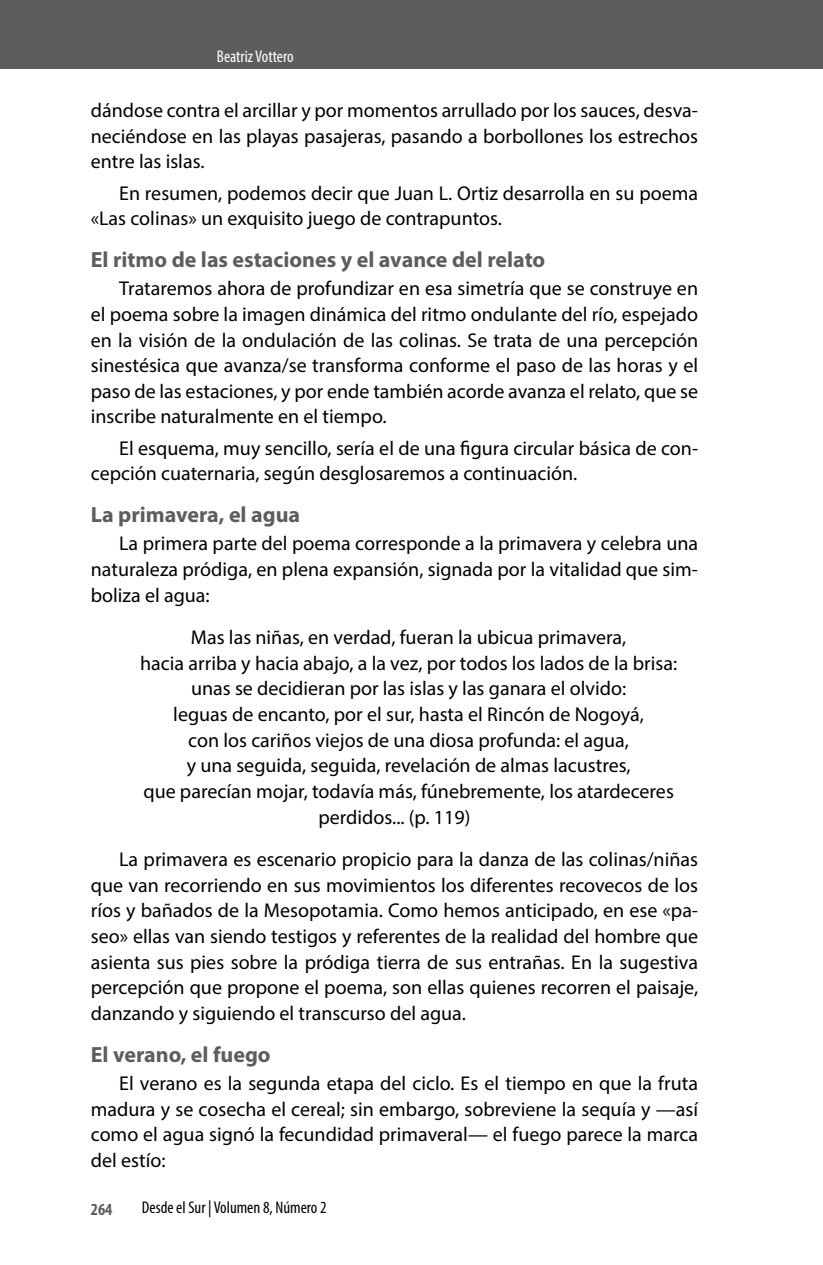
<style>
.page{position:relative;width:823px;height:1265px;background:#fff}
.page>*{position:absolute;margin:0;border:0;box-sizing:border-box;transform-origin:0 0}
.t1{font:700 22px "Myriad Pro";color:#5d5d60}
.t2{font:20px/25.6px "Myriad Pro";color:#000;text-align:justify}
.t3{font:condensed 17px "Myriad Pro";color:#000}
.t4{font:condensed 17px "Myriad Pro";color:#fff}
.t5{font:700 condensed 17px "Myriad Pro";color:#5d5d60}
</style>
<div class="page">
<div style="left:0;top:0;width:822px;height:68px;background:#5d5d60"></div>
<p class="t4" style="left:217px;top:46px;width:78px">Beatriz Vottero</p>
<p class="t2" style="left:91px;top:97px;width:608px">dándose contra el arcillar y por momentos arrullado por los sauces, desva&shy;neciéndose en las playas pasajeras, pasando a borbollones los estrechos entre las islas.</p>
<p class="t2" style="left:91px;top:180px;width:608px;text-indent:28px">En resumen, podemos decir que Juan L. Ortiz desarrolla en su poema «Las colinas» un exquisito juego de contrapuntos.</p>
<p class="t1" style="left:91px;top:245px;width:456px">El ritmo de las estaciones y el avance del relato</p>
<p class="t2" style="left:91px;top:275px;width:608px;text-indent:28px">Trataremos ahora de profundizar en esa simetría que se construye en el poema sobre la imagen dinámica del ritmo ondulante del río, espejado en la visión de la ondulación de las colinas. Se trata de una percepción sinestésica que avanza/se transforma conforme el paso de las horas y el paso de las estaciones, y por ende también acorde avanza el relato, que se inscribe naturalmente en el tiempo.</p>
<p class="t2" style="left:91px;top:435px;width:608px;text-indent:28px">El esquema, muy sencillo, sería el de una figura circular básica de con&shy;cepción cuaternaria, según desglosaremos a continuación.</p>
<p class="t1" style="left:91px;top:500px;width:211px">La primavera, el agua</p>
<p class="t2" style="left:91px;top:530px;width:608px;text-indent:28px">La primera parte del poema corresponde a la primavera y celebra una naturaleza pródiga, en plena expansión, signada por la vitalidad que sim&shy;boliza el agua:</p>
<p class="t2" style="left:191px;top:624px;width:436px">Mas las niñas, en verdad, fueran la ubicua primavera,</p>
<p class="t2" style="left:140px;top:650px;width:538px">hacia arriba y hacia abajo, a la vez, por todos los lados de la brisa:</p>
<p class="t2" style="left:191px;top:675px;width:436px">unas se decidieran por las islas y las ganara el olvido:</p>
<p class="t2" style="left:173px;top:701px;width:472px">leguas de encanto, por el sur, hasta el Rincón de Nogoyá,</p>
<p class="t2" style="left:188px;top:726px;width:442px">con los cariños viejos de una diosa profunda: el agua,</p>
<p class="t2" style="left:186px;top:752px;width:445px">y una seguida, seguida, revelación de almas lacustres,</p>
<p class="t2" style="left:143px;top:778px;width:531px">que parecían mojar, todavía más, fúnebremente, los atardeceres</p>
<p class="t2" style="left:318px;top:803px;width:153px">perdidos... (p. 119)</p>
<p class="t2" style="left:91px;top:846px;width:608px;text-indent:28px">La primavera es escenario propicio para la danza de las colinas/niñas que van recorriendo en sus movimientos los diferentes recovecos de los ríos y bañados de la Mesopotamia. Como hemos anticipado, en ese «pa&shy;seo» ellas van siendo testigos y referentes de la realidad del hombre que asienta sus pies sobre la pródiga tierra de sus entrañas. En la sugestiva percepción que propone el poema, son ellas quienes recorren el paisaje, danzando y siguiendo el transcurso del agua.</p>
<p class="t1" style="left:91px;top:1039px;width:181px">El verano, el fuego</p>
<p class="t2" style="left:91px;top:1070px;width:608px;text-indent:28px">El verano es la segunda etapa del ciclo. Es el tiempo en que la fruta madura y se cosecha el cereal; sin embargo, sobreviene la sequía y —así como el agua signó la fecundidad primaveral— el fuego parece la marca del estío:</p>
<p class="t5" style="left:91px;top:1198px;width:23px">264</p>
<p class="t3" style="left:142px;top:1196px;width:186px">Desde el Sur | Volumen 8, Número 2</p>
</div>
